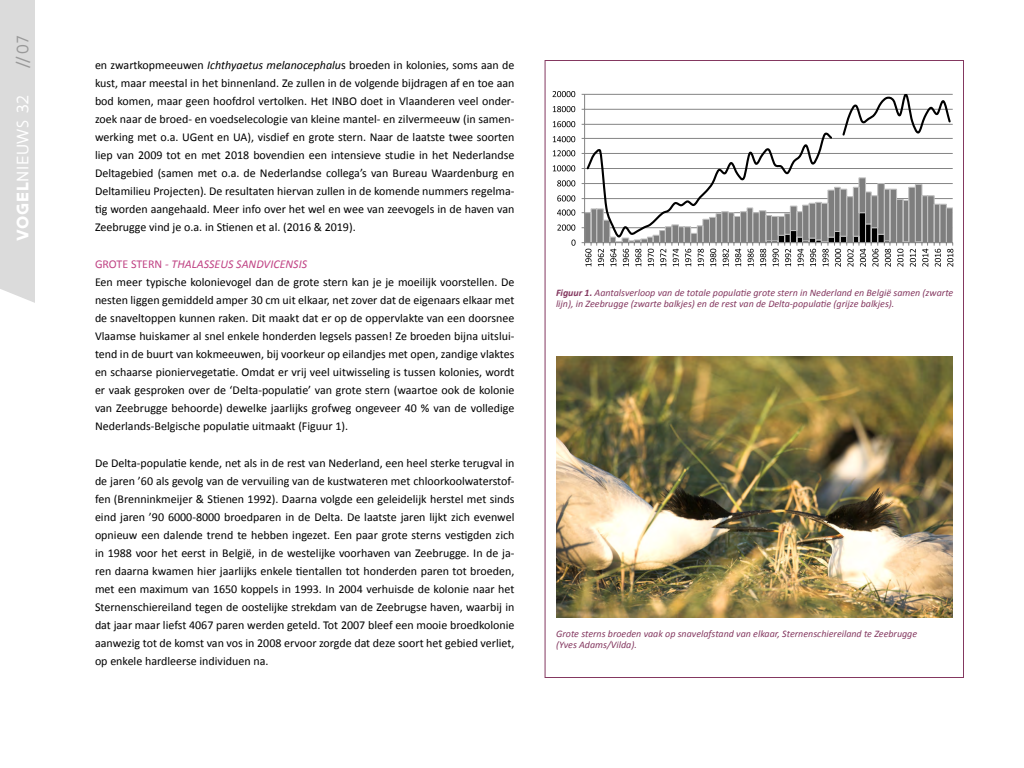
<style>
.page{position:relative;width:1024px;height:768px;background:#fff}
.page>*{position:absolute;margin:0;border:0;box-sizing:border-box;transform-origin:0 0}
.t1{font:18px "Flanders Art Sans";letter-spacing:.05em;color:#fff}
.t2{font:18px "Flanders Art Sans";color:#999}
.BODY{font:12px/18px "Calibri";color:#000;text-align:justify}
.subtitel_2_corr{font:italic 12px "Calibri";color:#c04384}
.ondertekst{font:italic 10px/11.5px "Calibri";color:#843860}
.s1{font-weight:700}
.s2{font-style:italic}
.s3{font-style:normal}
</style>
<div class="page">
<div style="left:0;top:0;width:35px;height:303px;background:#dbdbdb"></div>
<img style="left:556px;top:356px;width:397px;height:262px">
<svg style="left:552px;top:91px;width:402px;height:176px"></svg>
<h1 class="t2" style="left:12px;top:69px;width:34px;rotate:-90deg">// 07</h1>
<h1 class="t1" style="left:12px;top:241px;width:147px;rotate:-90deg"><span class="s1">VOGEL</span>NIEUWS 32</h1>
<p class="BODY" style="left:95px;top:56px;width:421px">en zwartkopmeeuwen <span class="s2">Ichthyaetus melanocephalu</span>s broeden in kolonies, soms aan de kust, maar meestal in het binnenland. Ze zullen in de volgende bijdragen af en toe aan bod komen, maar geen hoofdrol vertolken. Het INBO doet in Vlaanderen veel onder&shy;zoek naar de broed- en voedselecologie van kleine mantel- en zilvermeeuw (in samen&shy;werking met o.a. UGent en UA), visdief en grote stern. Naar de laatste twee soorten liep van 2009 tot en met 2018 bovendien een intensieve studie in het Nederlandse Deltagebied (samen met o.a. de Nederlandse collega’s van Bureau Waardenburg en Deltamilieu Projecten). De resultaten hiervan zullen in de komende nummers regelma&shy;tig worden aangehaald. Meer info over het wel en wee van zeevogels in de haven van Zeebrugge vind je o.a. in Stienen et al. (2016 &amp; 2019).</p>
<p class="subtitel_2_corr" style="left:95px;top:256px;width:214px"><span class="s3">GROTE STERN</span> - THALASSEUS SANDVICENSIS</p>
<p class="BODY" style="left:95px;top:273px;width:421px">Een meer typische kolonievogel dan de grote stern kan je je moeilijk voorstellen. De nesten liggen gemiddeld amper 30 cm uit elkaar, net zover dat de eigenaars elkaar met de snaveltoppen kunnen raken. Dit maakt dat er op de oppervlakte van een doorsnee Vlaamse huiskamer al snel enkele honderden legsels passen! Ze broeden bijna uitslui&shy;tend in de buurt van kokmeeuwen, bij voorkeur op eilandjes met open, zandige vlaktes en schaarse pioniervegetatie. Omdat er vrij veel uitwisseling is tussen kolonies, wordt er vaak gesproken over de ‘Delta-populatie’ van grote stern (waartoe ook de kolonie van Zeebrugge behoorde) dewelke jaarlijks grofweg ongeveer 40 % van de volledige Nederlands-Belgische populatie uitmaakt (Figuur 1).</p>
<p class="BODY" style="left:95px;top:454px;width:421px">De Delta-populatie kende, net als in de rest van Nederland, een heel sterke terugval in de jaren ’60 als gevolg van de vervuiling van de kustwateren met chloorkoolwaterstof&shy;fen (Brenninkmeijer &amp; Stienen 1992). Daarna volgde een geleidelijk herstel met sinds eind jaren ’90 6000-8000 broedparen in de Delta. De laatste jaren lijkt zich evenwel opnieuw een dalende trend te hebben ingezet. Een paar grote sterns vestigden zich in 1988 voor het eerst in België, in de westelijke voorhaven van Zeebrugge. In de ja&shy;ren daarna kwamen hier jaarlijks enkele tientallen tot honderden paren tot broeden, met een maximum van 1650 koppels in 1993. In 2004 verhuisde de kolonie naar het Sternenschiereiland tegen de oostelijke strekdam van de Zeebrugse haven, waarbij in dat jaar maar liefst 4067 paren werden geteld. Tot 2007 bleef een mooie broedkolonie aanwezig tot de komst van vos in 2008 ervoor zorgde dat deze soort het gebied verliet, op enkele hardleerse individuen na.</p>
<p class="ondertekst" style="left:556px;top:286px;width:399px"><span class="s1">Figuur 1.</span> Aantalsverloop van de totale populatie grote stern in Nederland en België samen (zwarte lijn), in Zeebrugge (zwarte balkjes) en de rest van de Delta-populatie (grijze balkjes).</p>
<p class="ondertekst" style="left:556px;top:627px;width:363px">Grote sterns broeden vaak op snavelafstand van elkaar, Sternenschiereiland te Zeebrugge (Yves Adams/Vilda).</p>
</div>
